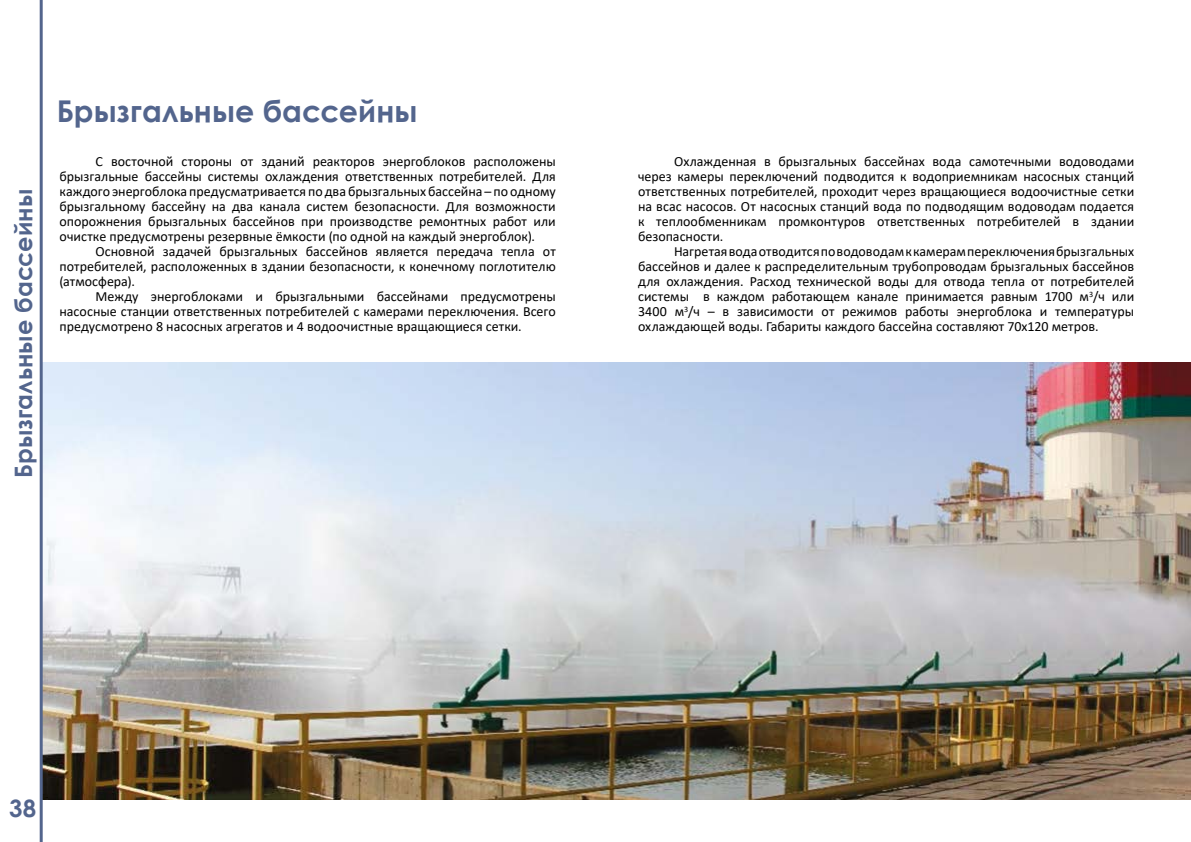
<style>
.page{position:relative;width:1191px;height:842px;background:#fff}
.page>*{position:absolute;margin:0;border:0;box-sizing:border-box;transform-origin:0 0}
.t1{font:700 30px "Century Gothic";color:#53658d}
.t2{font:700 24px "Century Gothic";letter-spacing:.005em;color:#53658d}
.t3{font:14px/15px "Calibri";color:#000;text-align:justify}
</style>
<div class="page">
<img style="left:43px;top:363px;width:1148px;height:436px">
<hr style="left:40px;top:0;width:3px;height:842px;background:#53658d">
<h2 class="t2" style="left:5px;top:478px;width:291px;rotate:-90deg">Брызгальные бассейны</h2>
<h1 class="t1" style="left:57px;top:88px;width:362px">Брызгальные бассейны</h1>
<p class="t3" style="left:60px;top:154px;width:498px;text-indent:36px">С восточной стороны от зданий реакторов энергоблоков расположены брызгальные бассейны системы охлаждения ответственных потребителей. Для каждого энергоблока предусматривается по два брызгальных бассейна – по одному брызгальному бассейну на два канала систем безопасности. Для возможности опорожнения брызгальных бассейнов при производстве ремонтных работ или очистке предусмотрены резервные ёмкости (по одной на каждый энергоблок).</p>
<p class="t3" style="left:60px;top:244px;width:498px;text-indent:36px">Основной задачей брызгальных бассейнов является передача тепла от потребителей, расположенных в здании безопасности, к конечному поглотителю (атмосфера).</p>
<p class="t3" style="left:60px;top:289px;width:498px;text-indent:36px">Между энергоблоками и брызгальными бассейнами предусмотрены насосные станции ответственных потребителей с камерами переключения. Всего предусмотрено 8 насосных агрегатов и 4 водоочистные вращающиеся сетки.</p>
<p class="t3" style="left:638px;top:154px;width:498px;text-indent:36px">Охлажденная в брызгальных бассейнах вода самотечными водоводами через камеры переключений подводится к водоприемникам насосных станций ответственных потребителей, проходит через вращающиеся водоочистные сетки на всас насосов. От насосных станций вода по подводящим водоводам подается к теплообменникам промконтуров ответственных потребителей в здании безопасности.</p>
<p class="t3" style="left:638px;top:244px;width:498px;text-indent:36px">Нагретая вода отводится по водоводам к камерам переключения брызгальных бассейнов и далее к распределительным трубопроводам брызгальных бассейнов для охлаждения. Расход технической воды для отвода тепла от потребителей системы в каждом работающем канале принимается равным 1700 м<sup>3</sup>/ч или 3400 м<sup>3</sup>/ч – в зависимости от режимов работы энергоблока и температуры охлаждающей воды. Габариты каждого бассейна составляют 70х120 метров.</p>
<h2 class="t2" style="left:9px;top:790px;width:29px">38</h2>
</div>
